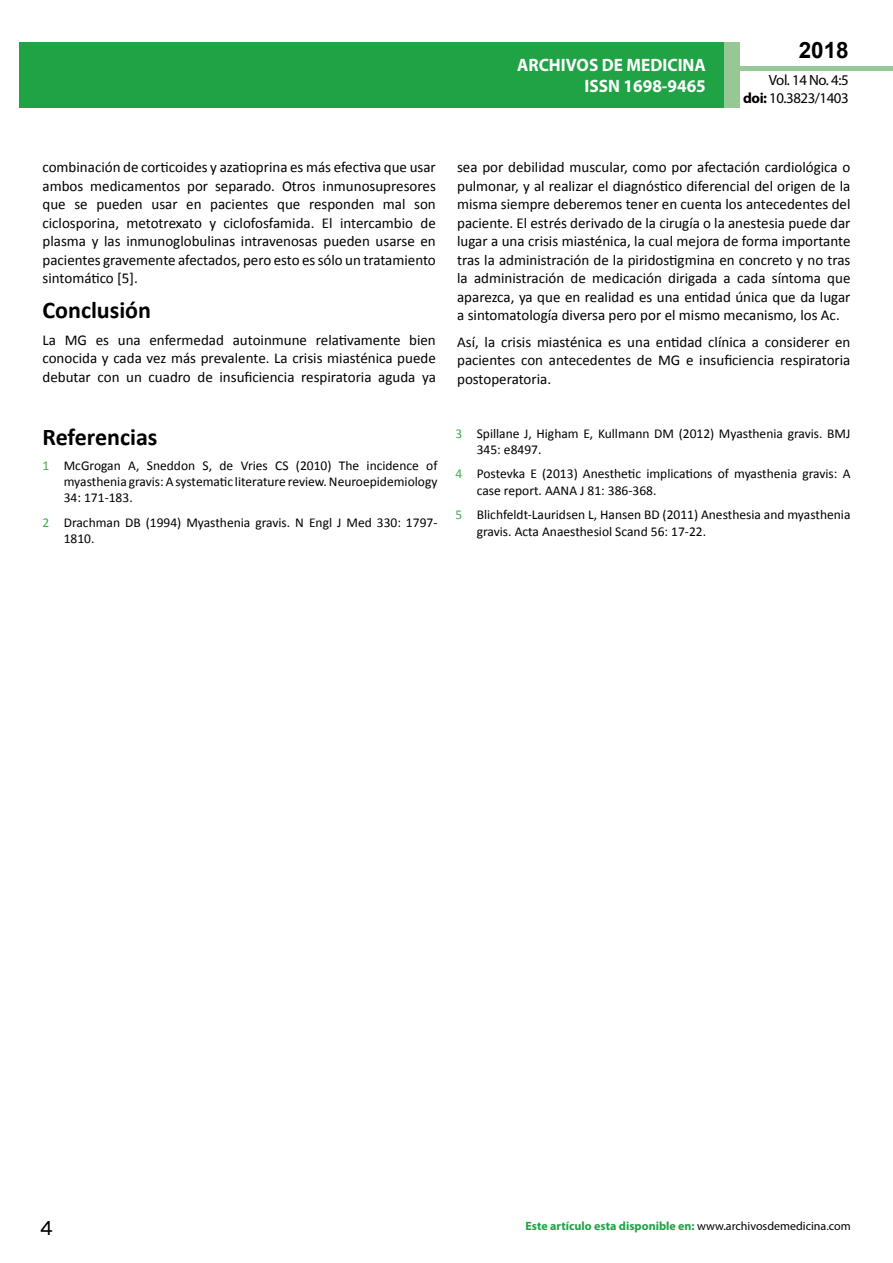
<style>
.page{position:relative;width:893px;height:1263px;background:#fff}
.page>*{position:absolute;margin:0;border:0;box-sizing:border-box;transform-origin:0 0}
.t1{font:25.5px "Tunga";color:#000}
.t2{font:700 24px "Calibri";color:#000}
.t3{font:700 22.5px "Arial";color:#000}
.t4{font:700 18px/21.6px "Myriad Pro";color:#fff;text-align:right;scale:.96 1}
.t5{font:15px/18.5px "Calibri";color:#000;text-align:justify}
.t6{font:14.85px/17.9px "Myriad Pro";letter-spacing:-.03em;color:#000;text-align:right}
.t7{font:13.5px/16.2px "Calibri";color:#000}
.t8{font:700 12px "Myriad Pro";color:#1fa345}
.s1{font-weight:700}
.s2{color:#41ad49}
.s3{color:#1da34a}
.s4{font-weight:400;color:#000}
</style>
<div class="page">
<div style="left:722px;top:66px;width:171px;height:5px;background:#96c996"></div>
<div style="left:19px;top:42px;width:706px;height:66px;background:#1fa345"></div>
<div style="left:725px;top:42px;width:15px;height:66px;background:#96c896"></div>
<p class="t4" style="left:517px;top:53px;width:198px">ARCHIVOS DE MEDICINA<br>ISSN 1698-9465</p>
<h3 class="t3" style="left:799px;top:35px;width:52px">2018</h3>
<p class="t6" style="left:743px;top:71px;width:107px">Vol. 14 No. 4:5 <span class="s1">doi:</span> 10.3823/1403</p>
<p class="t5" style="left:43px;top:158px;width:395px">combinación de corticoides y azatioprina es más efectiva que usar ambos medicamentos por separado. Otros inmunosupresores que se pueden usar en pacientes que responden mal son ciclosporina, metotrexato y ciclofosfamida. El intercambio de plasma y las inmunoglobulinas intravenosas pueden usarse en pacientes gravemente afectados, pero esto es sólo un tratamiento sintomático [5].</p>
<h2 class="t2" style="left:43px;top:295px;width:110px">Conclusión</h2>
<p class="t5" style="left:43px;top:331px;width:395px">La MG es una enfermedad autoinmune relativamente bien conocida y cada vez más prevalente. La crisis miasténica puede debutar con un cuadro de insuficiencia respiratoria aguda ya</p>
<h2 class="t2" style="left:43px;top:422px;width:116px">Referencias</h2>
<p class="t7" style="left:64px;top:457px;width:375px;text-align:justify;text-indent:-21px"><span class="s2">1</span> McGrogan A, Sneddon S, de Vries CS (2010) The incidence of myasthenia gravis: A systematic literature review. Neuroepidemiology 34: 171-183.</p>
<p class="t7" style="left:64px;top:515px;width:375px;text-indent:-21px"><span class="s2">2</span> Drachman DB (1994) Myasthenia gravis. N Engl J Med 330: 1797-<br>1810.</p>
<p class="t5" style="left:457px;top:158px;width:395px">sea por debilidad muscular, como por afectación cardiológica o pulmonar, y al realizar el diagnóstico diferencial del origen de la misma siempre deberemos tener en cuenta los antecedentes del paciente. El estrés derivado de la cirugía o la anestesia puede dar lugar a una crisis miasténica, la cual mejora de forma importante tras la administración de la piridostigmina en concreto y no tras la administración de medicación dirigada a cada síntoma que aparezca, ya que en realidad es una entidad única que da lugar a sintomatología diversa pero por el mismo mecanismo, los Ac.</p>
<p class="t5" style="left:457px;top:333px;width:395px">Así, la crisis miasténica es una entidad clínica a considerer en pacientes con antecedentes de MG e insuficiencia respiratoria postoperatoria.</p>
<p class="t7" style="left:477px;top:425px;width:375px;text-indent:-21px"><span class="s2">3</span> Spillane J, Higham E, Kullmann DM (2012) Myasthenia gravis. BMJ<br>345: e8497.</p>
<p class="t7" style="left:477px;top:466px;width:375px;text-indent:-21px"><span class="s2">4</span> Postevka E (2013) Anesthetic implications of myasthenia gravis: A case report. AANA J 81: 386-368.</p>
<p class="t7" style="left:477px;top:507px;width:375px;text-indent:-21px"><span class="s2">5</span> Blichfeldt-Lauridsen L, Hansen BD (2011) Anesthesia and myasthenia gravis. Acta Anaesthesiol Scand 56: 17-22.</p>
<h1 class="t1" style="left:40px;top:1211px;width:15px">4</h1>
<p class="t8" style="left:525px;top:1218px;width:327px">Este artículo esta disp<span class="s3">oni</span>ble en: <span class="s4">www.archivosdemedicina.com</span></p>
</div>
